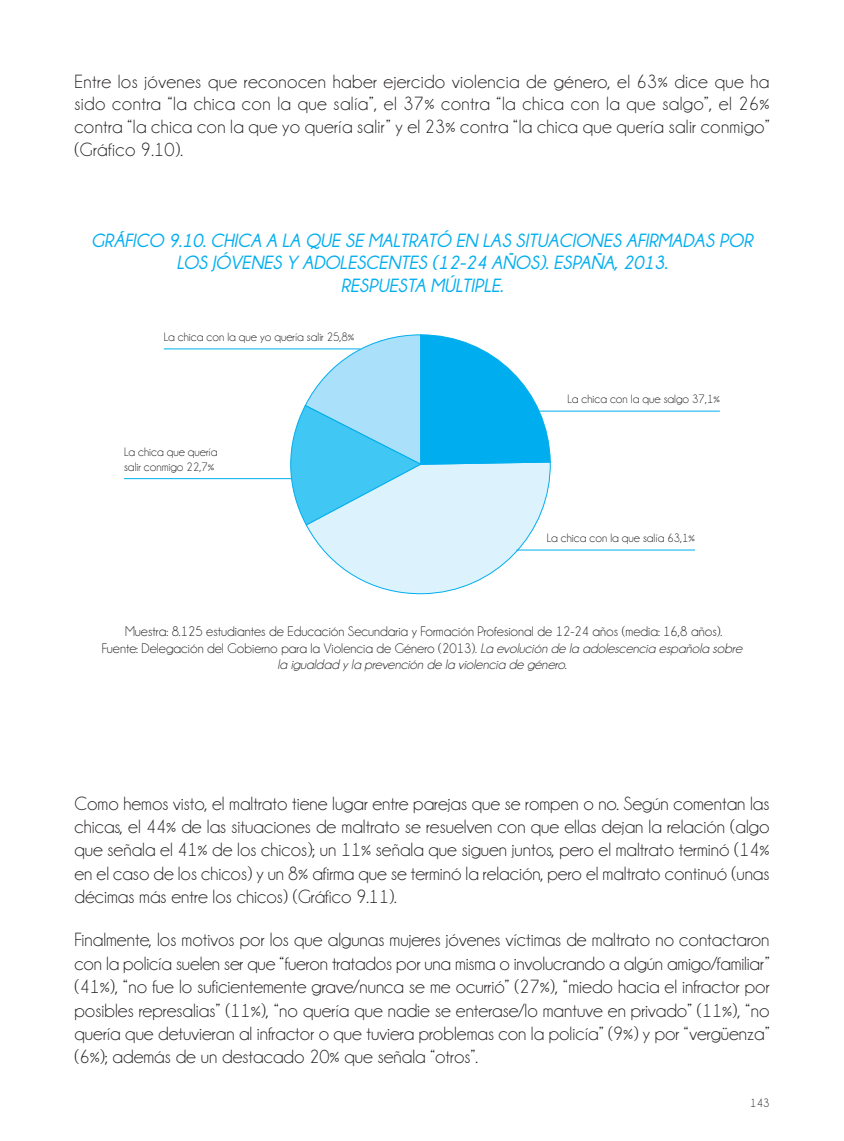
<style>
.page{position:relative;width:844px;height:1141px;background:#fff}
.page>*{position:absolute;margin:0;border:0;box-sizing:border-box;transform-origin:0 0}
.t1{font:19.25px/23.4px "Champagne&Limousines";color:#231f20;text-align:justify}
.t2{font:italic 700 19.25px/22.8px "Champagne&Limousines";color:#00aeef;text-align:center}
.t3{font:14px/16.6px "Champagne&Limousines";color:#231f20;text-align:center}
.t4{font:12.25px/14.7px "Champagne&Limousines";color:#231f20}
.s1{font-style:italic}
</style>
<div class="page">
<svg style="left:285px;top:334px;width:266px;height:261px"></svg>
<hr style="left:538px;top:411px;width:181px;height:1px;background:#00aeef">
<hr style="left:516px;top:550px;width:178px;height:1px;background:#00aeef">
<hr style="left:124px;top:478px;width:167px;height:1px;background:#00aeef">
<hr style="left:164px;top:348px;width:196px;height:1px;background:#00aeef">
<p class="t1" style="left:74px;top:69px;width:696px;line-height:22.8px">Entre los jóvenes que reconocen haber ejercido violencia de género, el 63% dice que ha sido contra “la chica con la que salía”, el 37% contra “la chica con la que salgo”, el 26% contra “la chica con la que yo quería salir” y el 23% contra “la chica que quería salir conmigo” (Gráfico 9.10).</p>
<p class="t2" style="left:91px;top:228px;width:663px">GRÁFICO 9.10. CHICA A LA QUE SE MALTRATÓ EN LAS SITUACIONES AFIRMADAS POR<br>LOS JÓVENES Y ADOLESCENTES (12-24 AÑOS). ESPAÑA, 2013.<br>RESPUESTA MÚLTIPLE.</p>
<p class="t4" style="left:164px;top:329px;width:192px">La chica con la que yo quería salir 25,8%</p>
<p class="t4" style="left:124px;top:444px;width:95px">La chica que quería salir conmigo 22,7%</p>
<p class="t4" style="left:567px;top:391px;width:154px">La chica con la que salgo 37,1%</p>
<p class="t4" style="left:546px;top:530px;width:150px">La chica con la que salía 63,1%</p>
<p class="t3" style="left:102px;top:622px;width:641px">Muestra: 8.125 estudiantes de Educación Secundaria y Formación Profesional de 12-24 años (media: 16,8 años).<br>Fuente: Delegación del Gobierno para la Violencia de Género (2013). <span class="s1">La evolución de la adolescencia española sobre la igualdad y la prevención de la violencia de género.</span></p>
<p class="t1" style="left:74px;top:791px;width:696px">Como hemos visto, el maltrato tiene lugar entre parejas que se rompen o no. Según comentan las chicas, el 44% de las situaciones de maltrato se resuelven con que ellas dejan la relación (algo que señala el 41% de los chicos); un 11% señala que siguen juntos, pero el maltrato terminó (14% en el caso de los chicos) y un 8% afirma que se terminó la relación, pero el maltrato continuó (unas décimas más entre los chicos) (Gráfico 9.11).</p>
<p class="t1" style="left:74px;top:928px;width:696px">Finalmente, los motivos por los que algunas mujeres jóvenes víctimas de maltrato no contactaron con la policía suelen ser que “fueron tratados por una misma o involucrando a algún amigo/familiar” (41%), “no fue lo suficientemente grave/nunca se me ocurrió” (27%), “miedo hacia el infractor por posibles represalias” (11%), “no quería que nadie se enterase/lo mantuve en privado” (11%), “no quería que detuvieran al infractor o que tuviera problemas con la policía” (9%) y por “vergüenza” (6%); además de un destacado 20% que señala “otros”.</p>
<p class="t4" style="left:750px;top:1095px;width:21px">143</p>
</div>
